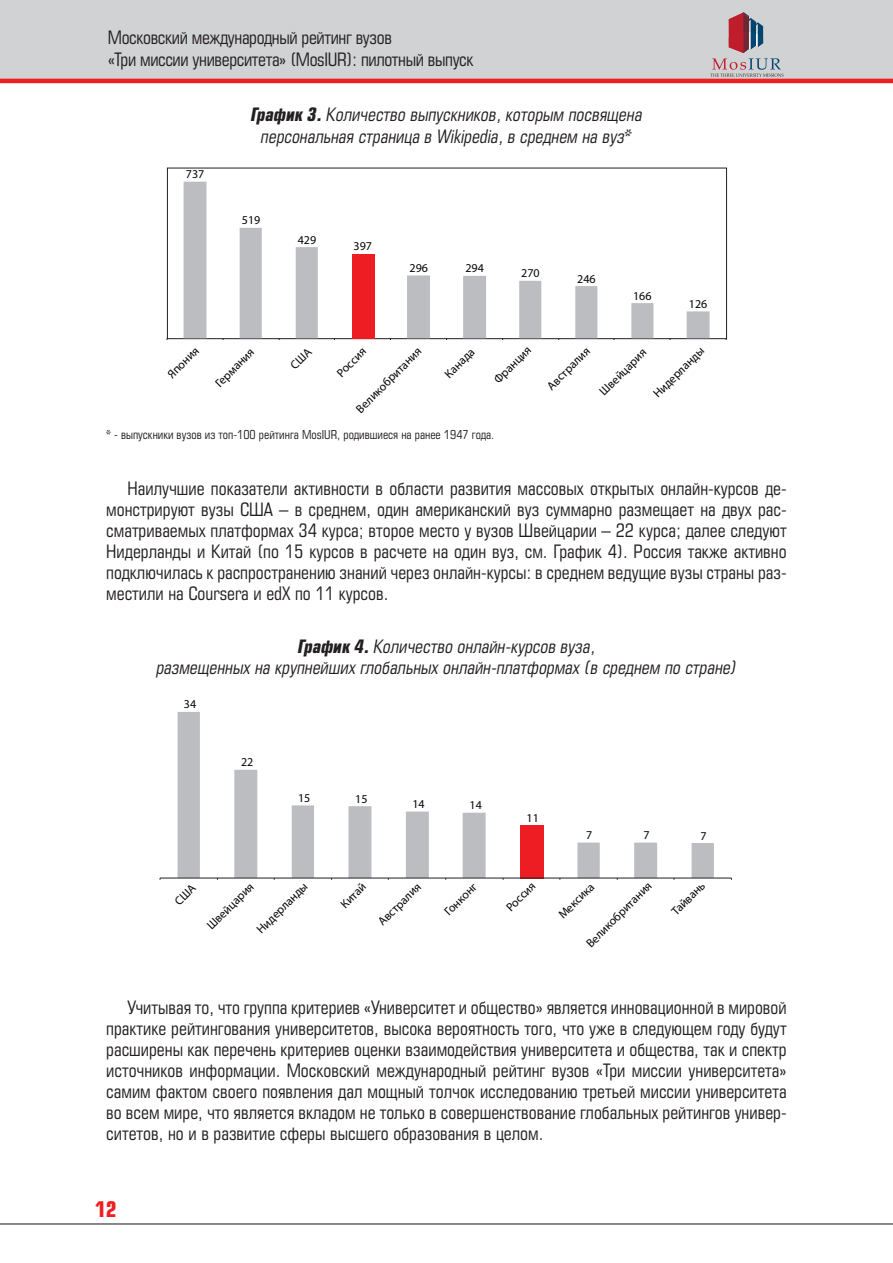
<style>
.page{position:relative;width:893px;height:1263px;background:#fff}
.page>*{position:absolute;margin:0;border:0;box-sizing:border-box;transform-origin:0 0}
.t1{font:700 21px "Europe Cond";color:#ee1f23}
.t2{font:18px/21px "Europe Cond";color:#231f20;text-align:justify}
.t3{font:italic 18px/21.6px "Europe Cond";color:#231f20;text-align:center}
.t4{font:18px/21.6px "Europe Cond";letter-spacing:-.02em;color:#231f20}
.t5{font:12px "Myriad Pro";color:#050504}
.t6{font:12px "Europe Cond";color:#231f20}
.s1{font-weight:700}
</style>
<div class="page">
<div style="left:0;top:0;width:893px;height:81px;background:#d1d2d4"></div>
<hr style="left:0;top:79px;width:893px;height:4px;background:#ee1f23">
<hr style="left:0;top:1223px;width:893px;height:2px;background:#636366">
<svg style="left:710px;top:12px;width:73px;height:65px"></svg>
<img style="left:749px;top:32px;width:14px;height:21px">
<img style="left:729px;top:32px;width:20px;height:21px">
<div style="left:167px;top:168px;width:560px;height:171px;border:1px solid #231f20"></div>
<div style="left:352px;top:254px;width:23px;height:85px;background:#ee1d23"></div>
<svg style="left:184px;top:182px;width:526px;height:156px"></svg>
<svg style="left:178px;top:712px;width:536px;height:166px"></svg>
<hr style="left:160px;top:878px;width:571px;height:1px;background:#231f20">
<p class="t4" style="left:108px;top:27px;width:367px">Московский международный рейтинг вузов<br>«Три миссии университета» (MosIUR): пилотный выпуск</p>
<p class="t5" style="left:186px;top:167px;width:20px">737</p>
<p class="t3" style="left:251px;top:103px;width:393px"><span class="s1">График 3.</span> Количество выпускников, которым посвящена персональная страница в Wikipedia, в среднем на вуз*</p>
<p class="t5" style="left:242px;top:213px;width:20px">519</p>
<p class="t5" style="left:298px;top:232px;width:20px">429</p>
<p class="t5" style="left:354px;top:239px;width:20px">397</p>
<p class="t5" style="left:410px;top:260px;width:20px">296</p>
<p class="t5" style="left:465px;top:261px;width:20px">294</p>
<p class="t5" style="left:521px;top:266px;width:20px">270</p>
<p class="t5" style="left:577px;top:271px;width:20px">246</p>
<p class="t5" style="left:633px;top:288px;width:20px">166</p>
<p class="t5" style="left:689px;top:297px;width:20px">126</p>
<p class="t5" style="left:353px;top:405px;width:89px;rotate:-45deg">Великобритания</p>
<p class="t5" style="left:441px;top:370px;width:38px;rotate:-45deg">Канада</p>
<p class="t5" style="left:491px;top:376px;width:49px;rotate:-45deg">Франция</p>
<p class="t5" style="left:544px;top:383px;width:57px;rotate:-45deg">Австралия</p>
<p class="t5" style="left:596px;top:388px;width:62px;rotate:-45deg">Швейцария</p>
<p class="t5" style="left:650px;top:390px;width:68px;rotate:-45deg">Нидерланды</p>
<p class="t6" style="left:106px;top:427px;width:390px">* - выпускники вузов из топ-100 рейтинга MosIUR, родившиеся на ранее 1947 года.</p>
<p class="t5" style="left:164px;top:371px;width:40px;rotate:-45deg">Япония</p>
<p class="t5" style="left:212px;top:380px;width:51px;rotate:-45deg">Германия</p>
<p class="t5" style="left:334px;top:369px;width:37px;rotate:-45deg">Россия</p>
<p class="t2" style="left:106px;top:477px;width:682px;text-indent:21px">Наилучшие показатели активности в области развития массовых открытых онлайн-курсов де&shy;монстрируют вузы США – в среднем, один американский вуз суммарно размещает на двух рас&shy;сматриваемых платформах 34 курса; второе место у вузов Швейцарии – 22 курса; далее следуют Нидерланды и Китай (по 15 курсов в расчете на один вуз, см. График 4). Россия также активно подключилась к распространению знаний через онлайн-курсы: в среднем ведущие вузы страны раз&shy;местили на Coursera и edX по 11 курсов.</p>
<p class="t3" style="left:156px;top:635px;width:582px"><span class="s1">График 4.</span> Количество онлайн-курсов вуза,<br>размещенных на крупнейших глобальных онлайн-платформах (в среднем по стране)</p>
<p class="t5" style="left:184px;top:697px;width:14px">34</p>
<p class="t5" style="left:241px;top:755px;width:14px">22</p>
<p class="t5" style="left:298px;top:790px;width:14px">15</p>
<p class="t5" style="left:355px;top:791px;width:14px">15</p>
<p class="t5" style="left:412px;top:797px;width:14px">14</p>
<p class="t5" style="left:469px;top:798px;width:14px">14</p>
<p class="t5" style="left:527px;top:810px;width:14px">11</p>
<p class="t5" style="left:586px;top:828px;width:8px">7</p>
<p class="t5" style="left:643px;top:828px;width:8px">7</p>
<p class="t5" style="left:700px;top:828px;width:8px">7</p>
<p class="t5" style="left:204px;top:922px;width:62px;rotate:-45deg">Швейцария</p>
<p class="t5" style="left:254px;top:926px;width:68px;rotate:-45deg">Нидерланды</p>
<p class="t5" style="left:337px;top:901px;width:32px;rotate:-45deg">Китай</p>
<p class="t5" style="left:375px;top:918px;width:57px;rotate:-45deg">Австралия</p>
<p class="t5" style="left:441px;top:908px;width:42px;rotate:-45deg">Гонконг</p>
<p class="t5" style="left:503px;top:904px;width:37px;rotate:-45deg">Россия</p>
<p class="t5" style="left:555px;top:911px;width:47px;rotate:-45deg">Мексика</p>
<p class="t5" style="left:583px;top:940px;width:89px;rotate:-45deg">Великобритания</p>
<p class="t5" style="left:668px;top:908px;width:43px;rotate:-45deg">Тайвань</p>
<p class="t2" style="left:106px;top:997px;width:682px;text-indent:21px">Учитывая то, что группа критериев «Университет и общество» является инновационной в мировой практике рейтингования университетов, высока вероятность того, что уже в следующем году будут расширены как перечень критериев оценки взаимодействия университета и общества, так и спектр источников информации. Московский международный рейтинг вузов «Три миссии университета» самим фактом своего появления дал мощный толчок исследованию третьей миссии университета во всем мире, что является вкладом не только в совершенствование глобальных рейтингов универ&shy;ситетов, но и в развитие сферы высшего образования в целом.</p>
<p class="t1" style="left:95px;top:1195px;width:23px">12</p>
</div>
